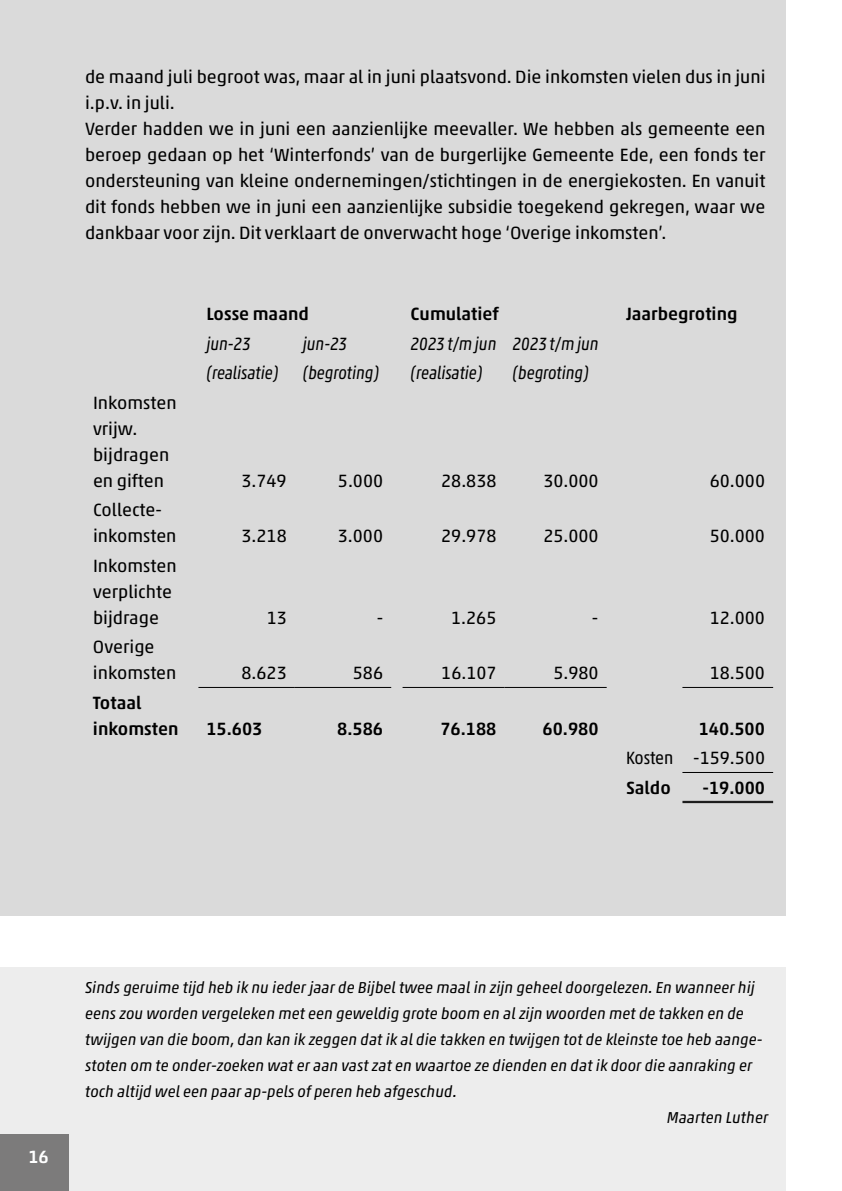
<style>
.page{position:relative;width:842px;height:1191px;background:#fff}
.page>*{position:absolute;margin:0;border:0;box-sizing:border-box;transform-origin:0 0}
.t1{font:18px/26px "Akko Std";color:#000}
.t2{font:500 18px/26px "Akko Std";color:#000}
.t3{font:italic 18px "Akko Std";letter-spacing:-.01em;color:#000;scale:.9 1}
.t4{font:18px "Akko Std";color:#000;scale:.9 1}
.t5{font:500 18px "Akko Std";color:#fff}
.t6{font:italic 16px "Akko Std";color:#000}
</style>
<div class="page">
<div style="left:0;top:0;width:785px;height:915px;background:#dadada"></div>
<div style="left:0;top:967px;width:785px;height:224px;background:#ededed"></div>
<hr style="left:198px;top:687px;width:97px;height:1px;background:#000">
<hr style="left:295px;top:687px;width:96px;height:1px;background:#000">
<hr style="left:403px;top:687px;width:102px;height:1px;background:#000">
<hr style="left:505px;top:687px;width:102px;height:1px;background:#000">
<hr style="left:682px;top:687px;width:91px;height:1px;background:#000">
<hr style="left:682px;top:772px;width:91px;height:1px;background:#000">
<hr style="left:682px;top:801px;width:91px;height:1px;background:#000">
<hr style="left:682px;top:802px;width:91px;height:1px;background:#000">
<div style="left:0;top:1134px;width:68px;height:57px;background:#7c7b7b"></div>
<p class="t1" style="left:85px;top:63px;width:682px">de maand juli begroot was, maar al in juni plaatsvond. Die inkomsten vielen dus in juni i.p.v. in juli.<br>Verder hadden we in juni een aanzienlijke meevaller. We hebben als gemeente een beroep gedaan op het ‘Winterfonds’ van de burgerlijke Gemeente Ede, een fonds ter ondersteuning van kleine ondernemingen/stichtingen in de energiekosten. En vanuit dit fonds hebben we in juni een aanzienlijke subsidie toegekend gekregen, waar we dankbaar voor zijn. Dit verklaart de onverwacht hoge ‘Overige inkomsten’.</p>
<p class="t1" style="left:93px;top:389px;width:85px">Inkomsten vrijw. bijdragen en giften</p>
<p class="t1" style="left:93px;top:497px;width:85px">Collecte&shy;inkomsten</p>
<p class="t1" style="left:93px;top:552px;width:85px">Inkomsten verplichte bijdrage</p>
<p class="t1" style="left:93px;top:634px;width:85px">Overige inkomsten</p>
<p class="t2" style="left:93px;top:689px;width:87px">Totaal inkomsten</p>
<p class="t2" style="left:206px;top:301px;width:104px">Losse maand</p>
<p class="t2" style="left:411px;top:301px;width:90px">Cumulatief</p>
<p class="t2" style="left:626px;top:301px;width:113px">Jaarbegroting</p>
<p class="t3" style="left:206px;top:333px;width:51px">jun-23</p>
<p class="t3" style="left:303px;top:333px;width:51px">jun-23</p>
<p class="t3" style="left:411px;top:333px;width:210px">2023 t/m jun 2023 t/m jun</p>
<p class="t3" style="left:206px;top:362px;width:82px">(realisatie)</p>
<p class="t3" style="left:303px;top:362px;width:86px">(begroting)</p>
<p class="t3" style="left:410px;top:362px;width:82px">(realisatie)</p>
<p class="t3" style="left:513px;top:362px;width:86px">(begroting)</p>
<p class="t1" style="left:241px;top:467px;width:47px">3.749</p>
<p class="t1" style="left:338px;top:467px;width:47px">5.000</p>
<p class="t1" style="left:441px;top:467px;width:57px">28.838</p>
<p class="t1" style="left:543px;top:467px;width:57px">30.000</p>
<p class="t1" style="left:710px;top:467px;width:57px">60.000</p>
<p class="t1" style="left:242px;top:523px;width:47px">3.218</p>
<p class="t1" style="left:338px;top:523px;width:47px">3.000</p>
<p class="t1" style="left:441px;top:523px;width:57px">29.978</p>
<p class="t1" style="left:543px;top:523px;width:57px">25.000</p>
<p class="t1" style="left:710px;top:523px;width:57px">50.000</p>
<p class="t1" style="left:267px;top:604px;width:22px">13</p>
<p class="t1" style="left:377px;top:604px;width:8px">-</p>
<p class="t1" style="left:451px;top:604px;width:47px">1.265</p>
<p class="t1" style="left:592px;top:604px;width:8px">-</p>
<p class="t1" style="left:710px;top:604px;width:57px">12.000</p>
<p class="t1" style="left:241px;top:660px;width:47px">8.623</p>
<p class="t1" style="left:353px;top:660px;width:32px">586</p>
<p class="t1" style="left:441px;top:660px;width:57px">16.107</p>
<p class="t1" style="left:553px;top:660px;width:47px">5.980</p>
<p class="t1" style="left:710px;top:660px;width:57px">18.500</p>
<p class="t2" style="left:206px;top:715px;width:58px">15.603</p>
<p class="t2" style="left:337px;top:715px;width:47px">8.586</p>
<p class="t2" style="left:440px;top:715px;width:58px">76.188</p>
<p class="t2" style="left:542px;top:715px;width:58px">60.980</p>
<p class="t2" style="left:699px;top:715px;width:68px">140.500</p>
<p class="t4" style="left:626px;top:747px;width:156px">Kosten -159.500</p>
<p class="t2" style="left:626px;top:774px;width:46px">Saldo</p>
<p class="t2" style="left:702px;top:774px;width:64px">-19.000</p>
<p class="t5" style="left:28px;top:1145px;width:22px">16</p>
<p class="t6" style="left:85px;top:977px;width:671px">Sinds geruime tijd heb ik nu ieder jaar de Bijbel twee maal in zijn geheel doorgelezen. En wanneer hij</p>
<p class="t6" style="left:85px;top:1003px;width:660px">eens zou worden vergeleken met een geweldig grote boom en al zijn woorden met de takken en de</p>
<p class="t6" style="left:85px;top:1029px;width:679px">twijgen van die boom, dan kan ik zeggen dat ik al die takken en twijgen tot de kleinste toe heb aange-</p>
<p class="t6" style="left:85px;top:1055px;width:669px">stoten om te onder-zoeken wat er aan vast zat en waartoe ze dienden en dat ik door die aanraking er</p>
<p class="t6" style="left:85px;top:1081px;width:374px">toch altijd wel een paar ap-pels of peren heb afgeschud.</p>
<p class="t6" style="left:667px;top:1107px;width:103px">Maarten Luther</p>
</div>
